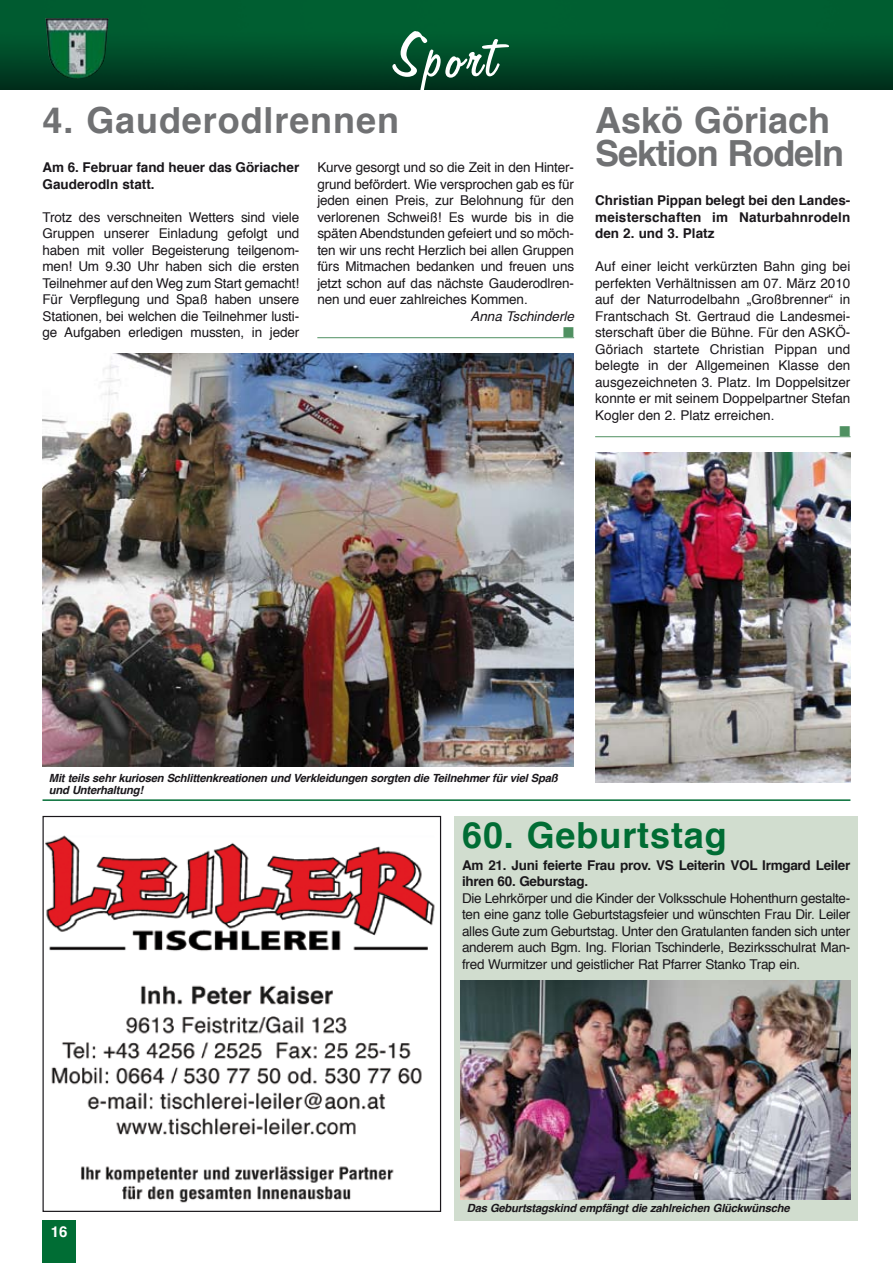
<style>
.page{position:relative;width:893px;height:1263px;background:#fff}
.page>*{position:absolute;margin:0;border:0;box-sizing:border-box;transform-origin:0 0}
.t1{font:72px "Freehand 575 BT Regular B";letter-spacing:.05em;color:#fff}
.t2{font:700 36px/33px "Helvetica";letter-spacing:-.03em;color:#707173}
.t3{font:700 36px "Helvetica";letter-spacing:.025em;color:#707173}
.t4{font:700 36px "Helvetica";letter-spacing:.025em;color:#006d34}
.t5{font:700 15px "Helvetica";color:#fff}
.t6{font:14.25px "Zapf Dingbats ITC";color:#4f9061}
.t7{font:13.5px/16.5px "Helvetica";letter-spacing:-.01em;color:#1a171b;text-align:justify}
.t8{font:700 13.5px/16.5px "Helvetica";color:#1a171b}
.t9{font:700 13.5px/16.5px "Helvetica";letter-spacing:-.02em;color:#1a171b}
.t10{font:italic 13.5px "Helvetica";color:#1a171b}
.t11{font:italic 700 11.25px/12px "Helvetica";letter-spacing:-.02em;color:#1a171b}
</style>
<div class="page">
<div style="left:454px;top:816px;width:403px;height:404px;background:#d1ddcf"></div>
<img style="left:0;top:0;width:893px;height:89px">
<img style="left:46px;top:18px;width:63px;height:62px">
<div style="left:43px;top:1220px;width:33px;height:43px;background:#006d34"></div>
<hr style="left:317px;top:337px;width:257px;height:1px;background:#4f9061">
<hr style="left:595px;top:436px;width:255px;height:1px;background:#4f9061">
<img style="left:595px;top:453px;width:255px;height:330px">
<hr style="left:43px;top:799px;width:807px;height:2px;background:#006d34">
<img style="left:43px;top:354px;width:531px;height:412px">
<img style="left:45px;top:835px;width:390px;height:368px">
<div style="left:43px;top:816px;width:398px;height:396px;border:1px solid #1a171b"></div>
<img style="left:461px;top:981px;width:389px;height:218px">
<h1 class="t1" style="left:395px;top:18px;width:105px">Sport</h1>
<h2 class="t3" style="left:43px;top:92px;width:358px">4. Gauderodlrennen</h2>
<p class="t8" style="left:43px;top:159px;width:258px">Am 6. Februar fand heuer das Göriacher<br>Gauderodln statt.</p>
<p class="t7" style="left:43px;top:209px;width:258px">Trotz des verschneiten Wetters sind viele Gruppen unserer Einladung gefolgt und haben mit voller Begeisterung teilgenom&shy;men! Um 9.30 Uhr haben sich die ersten Teilnehmer auf den Weg zum Start gemacht!<br>Für Verpflegung und Spaß haben unsere Stationen, bei welchen die Teilnehmer lusti&shy;ge Aufgaben erledigen mussten, in jeder</p>
<p class="t7" style="left:317px;top:160px;width:258px">Kurve gesorgt und so die Zeit in den Hinter&shy;grund befördert. Wie versprochen gab es für jeden einen Preis, zur Belohnung für den verlorenen Schweiß! Es wurde bis in die späten Abendstunden gefeiert und so möch&shy;ten wir uns recht Herzlich bei allen Gruppen fürs Mitmachen bedanken und freuen uns jetzt schon auf das nächste Gauderodlren&shy;nen und euer zahlreiches Kommen.</p>
<p class="t10" style="left:470px;top:305px;width:105px">Anna Tschinderle</p>
<p class="t6" style="left:563px;top:326px;width:12px">■</p>
<h2 class="t2" style="left:595px;top:105px;width:250px">Askö Göriach<br>Sektion Rodeln</h2>
<p class="t8" style="left:595px;top:192px;width:257px;text-align:justify">Christian Pippan belegt bei den Landes&shy;meisterschaften im Naturbahnrodeln den 2. und 3. Platz</p>
<p class="t7" style="left:595px;top:259px;width:257px">Auf einer leicht verkürzten Bahn ging bei perfekten Verhältnissen am 07. März 2010 auf der Naturrodelbahn „Großbrenner“ in Frantschach St. Gertraud die Landesmei&shy;sterschaft über die Bühne. Für den ASKÖ-Göriach startete Christian Pippan und belegte in der Allgemeinen Klasse den ausgezeichneten 3. Platz. Im Doppelsitzer konnte er mit seinem Doppelpartner Stefan Kogler den 2. Platz erreichen.</p>
<p class="t6" style="left:840px;top:425px;width:12px">■</p>
<p class="t11" style="left:49px;top:772px;width:510px">Mit teils sehr kuriosen Schlittenkreationen und Verkleidungen sorgten die Teilnehmer für viel Spaß und Unterhaltung!</p>
<h2 class="t4" style="left:462px;top:806px;width:266px">60. Geburtstag</h2>
<p class="t9" style="left:462px;top:857px;width:390px">Am 21. Juni feierte Frau prov. VS Leiterin VOL Irmgard Leiler ihren 60. Geburstag.</p>
<p class="t7" style="left:462px;top:890px;width:390px">Die Lehrkörper und die Kinder der Volksschule Hohenthurn gestalte&shy;ten eine ganz tolle Geburtstagsfeier und wünschten Frau Dir. Leiler alles Gute zum Geburtstag. Unter den Gratulanten fanden sich unter anderem auch Bgm. Ing. Florian Tschinderle, Bezirksschulrat Man&shy;fred Wurmitzer und geistlicher Rat Pfarrer Stanko Trap ein.</p>
<p class="t5" style="left:51px;top:1219px;width:18px">16</p>
<p class="t11" style="left:467px;top:1202px;width:324px">Das Geburtstagskind empfängt die zahlreichen Glückwünsche</p>
</div>
